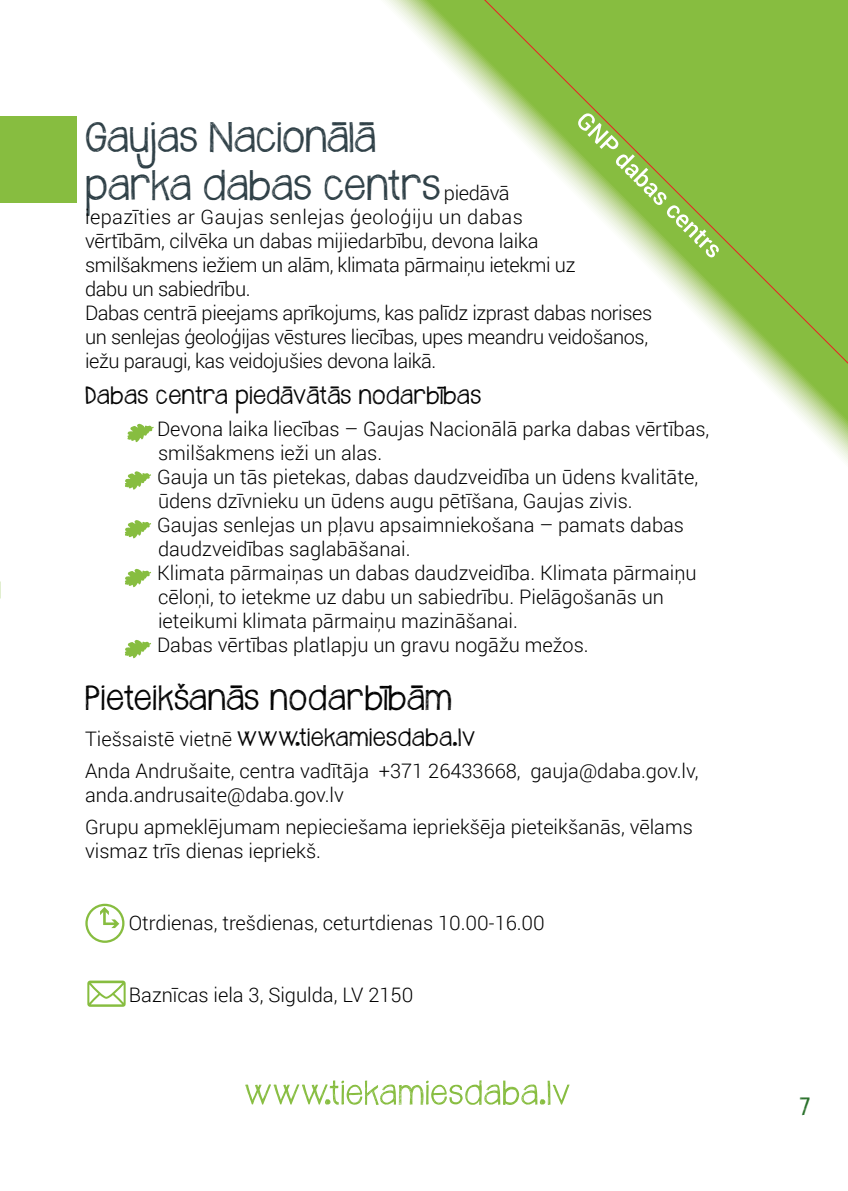
<style>
.page{position:relative;width:848px;height:1191px;background:#fff}
.page>*{position:absolute;margin:0;border:0;box-sizing:border-box;transform-origin:0 0}
.t1{font:34px/48px "Janda Safeand Sound";color:#2e3f46}
.t2{font:28px "Janda Safeand Sound";letter-spacing:.005em;color:#000}
.t3{font:300 20px/24px "Roboto";color:#000}
.t4{font:300 20px/24px "Roboto";letter-spacing:-.02em;color:#000}
.t5{font:20px "Janda Safeand Sound";letter-spacing:.02em;color:#000}
.t6{font:20px "Janda Safeand Sound";color:#29702a}
.s1{font-family:"Roboto";font-weight:300;font-size:20px;color:#000}
.s2{font-family:"Roboto";font-weight:300}
</style>
<div class="page">
<svg style="left:245px;top:1080px;width:324px;height:25px"></svg>
<svg style="left:385px;top:0;width:463px;height:463px"></svg>
<div style="left:0;top:117px;width:76px;height:86px;background:#87bd40"></div>
<svg style="left:127px;top:423px;width:27px;height:19px"></svg>
<svg style="left:125px;top:568px;width:26px;height:19px"></svg>
<svg style="left:125px;top:520px;width:26px;height:18px"></svg>
<svg style="left:125px;top:471px;width:26px;height:18px"></svg>
<svg style="left:125px;top:640px;width:26px;height:18px"></svg>
<svg style="left:85px;top:903px;width:39px;height:40px"></svg>
<svg style="left:87px;top:980px;width:39px;height:26px"></svg>
<svg style="left:467px;top:0;width:381px;height:381px"></svg>
<svg style="left:568px;top:111px;width:174px;height:174px"></svg>
<h1 class="t1" style="left:85px;top:117px;width:426px">Gaujas Nacionālā<br>parka dabas centrs <span class="s1">piedāvā</span></h1>
<p class="t4" style="left:85px;top:204px;width:568px">iepazīties ar Gaujas senlejas ģeoloģiju un dabas<br>vērtībām, cilvēka un dabas mijiedarbību, devona laika smilšakmens iežiem un alām, klimata pārmaiņu ietekmi uz<br>dabu un sabiedrību.<br>Dabas centrā pieejams aprīkojums, kas palīdz izprast dabas norises un senlejas ģeoloģijas vēstures liecības, upes meandru veidošanos, iežu paraugi, kas veidojušies devona laikā.</p>
<p class="t5" style="left:85px;top:382px;width:397px">Dabas centra piedāvātās nodarbības</p>
<p class="t3" style="left:157px;top:416px;width:554px">Devona laika liecības – Gaujas Nacionālā parka dabas vērtības, smilšakmens ieži un alas.<br>Gauja un tās pietekas, dabas daudzveidība un ūdens kvalitāte, ūdens dzīvnieku un ūdens augu pētīšana, Gaujas zivis.<br>Gaujas senlejas un pļavu apsaimniekošana – pamats dabas daudzveidības saglabāšanai.<br>Klimata pārmaiņas un dabas daudzveidība. Klimata pārmaiņu cēloņi, to ietekme uz dabu un sabiedrību. Pielāgošanās un ieteikumi klimata pārmaiņu mazināšanai.<br>Dabas vērtības platlapju un gravu nogāžu mežos.</p>
<h2 class="t2" style="left:85px;top:678px;width:368px">Pieteikšanās nodarbībām</h2>
<p class="t5" style="left:85px;top:723px;width:392px"><span class="s2">Tiešsaistē vietnē</span> www.tiekamiesdaba.lv</p>
<p class="t3" style="left:85px;top:758px;width:615px">Anda Andrušaite, centra vadītāja +371 26433668, gauja@daba.gov.lv, anda.andrusaite@daba.gov.lv</p>
<p class="t3" style="left:85px;top:814px;width:609px">Grupu apmeklējumam nepieciešama iepriekšēja pieteikšanās, vēlams vismaz trīs dienas iepriekš.</p>
<p class="t3" style="left:129px;top:910px;width:417px">Otrdienas, trešdienas, ceturtdienas 10.00-16.00</p>
<p class="t3" style="left:129px;top:982px;width:286px">Baznīcas iela 3, Sigulda, LV 2150</p>
<p class="t6" style="left:799px;top:1092px;width:12px">7</p>
</div>
